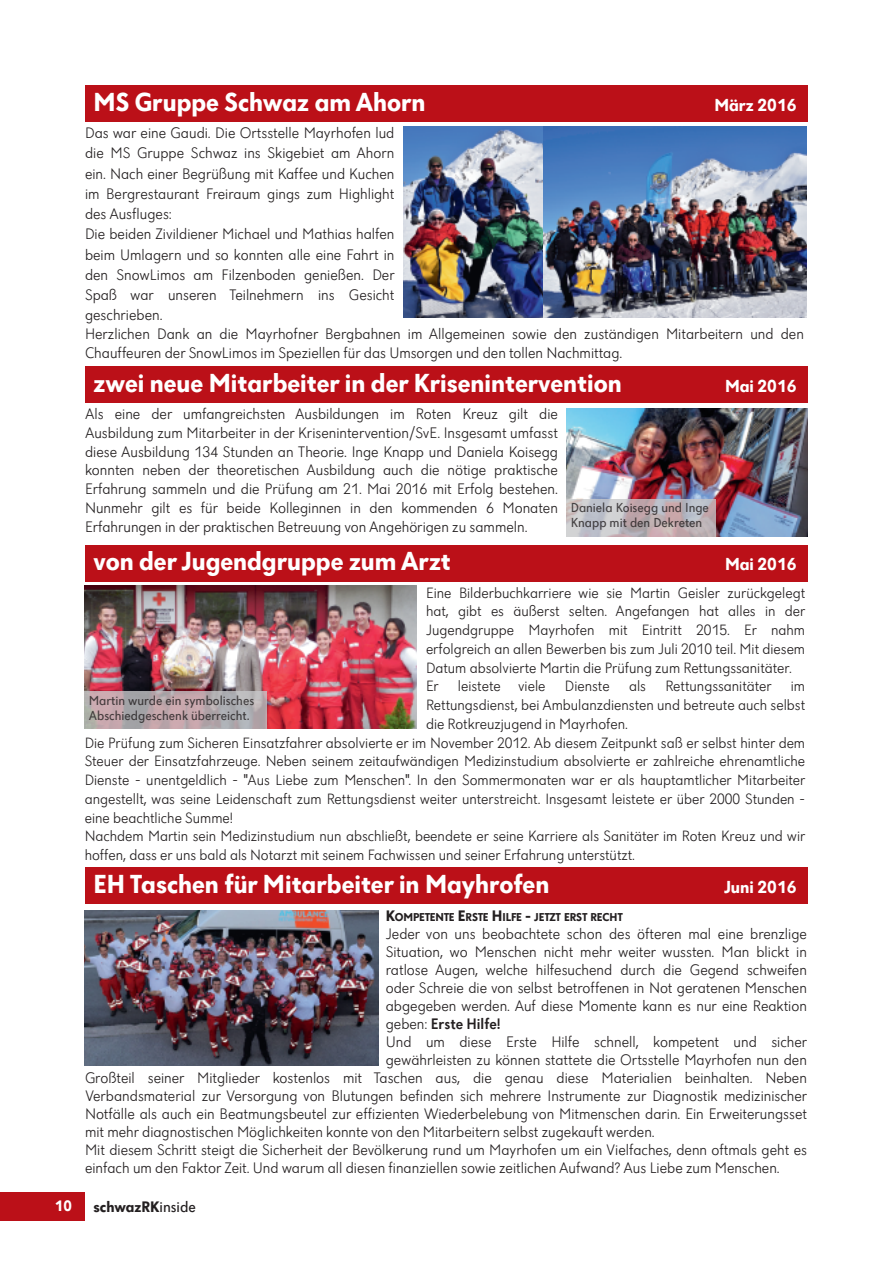
<style>
.page{position:relative;width:893px;height:1263px;background:#fff}
.page>*{position:absolute;margin:0;border:0;box-sizing:border-box;transform-origin:0 0}
.t1{font:700 27px "Dunant";color:#fff}
.t2{font:700 18px "Dunant";color:#fff}
.t3{font:300 15.75px/20.2px "Dunant";color:#231f20}
.t4{font:500 15.75px "Dunant";color:#231f20}
.t5{font:700 15.75px "Dunant";color:#231f20}
.t6{font:700 15.75px "Dunant";color:#fff}
.t7{font:300 15.45px/18.8px "Dunant";color:#231f20}
.t8{font:13.5px/15px "Dunant";color:rgb(35 31 32/.8)}
.t9{font:700 11.85px "Dunant";letter-spacing:-.01em;color:#231f20}
.s1{font-size:15.75px}
.s2{font-weight:300}
.s3{font-weight:400}
</style>
<div class="page">
<div style="left:0;top:1192px;width:85px;height:28px;background:#bb1018"></div>
<div style="left:85px;top:85px;width:723px;height:37px;background:#bb1018"></div>
<img style="left:404px;top:126px;width:139px;height:192px">
<img style="left:543px;top:126px;width:264px;height:192px">
<div style="left:85px;top:366px;width:723px;height:36px;background:#bb1018"></div>
<img style="left:567px;top:408px;width:241px;height:128px">
<div style="left:85px;top:867px;width:723px;height:37px;background:#bb1018"></div>
<img style="left:85px;top:910px;width:293px;height:155px">
<div style="left:85px;top:545px;width:723px;height:36px;background:#bb1018"></div>
<img style="left:85px;top:585px;width:332px;height:144px">
<div style="left:567px;top:499px;width:149px;height:37px;background:#c7c8ca;opacity:.8"></div>
<div style="left:85px;top:691px;width:182px;height:38px;background:#c7c8ca;opacity:.8"></div>
<h1 class="t1" style="left:94px;top:90px;width:334px">MS Gruppe Schwaz am Ahorn</h1>
<p class="t2" style="left:714px;top:97px;width:83px">März 2016</p>
<p class="t3" style="left:85px;top:124px;width:311px">Das war eine Gaudi. Die Ortsstelle Mayrhofen lud die MS Gruppe Schwaz ins Skigebiet am Ahorn ein. Nach einer Begrüßung mit Kaffee und Kuchen im Bergrestaurant Freiraum gings zum Highlight des Ausfluges:<br>Die beiden Zivildiener Michael und Mathias halfen beim Umlagern und so konnten alle eine Fahrt in den SnowLimos am Filzenboden genießen. Der Spaß war unseren Teilnehmern ins Gesicht geschrieben.</p>
<p class="t3" style="left:85px;top:326px;width:720px;line-height:18.8px">Herzlichen Dank an die Mayrhofner Bergbahnen im Allgemeinen sowie den zuständigen Mitarbeitern und den<br>Chauffeuren der SnowLimos im Speziellen für das Umsorgen und den tollen Nachmittag.</p>
<h1 class="t1" style="left:94px;top:371px;width:530px">zwei neue Mitarbeiter in der Krisenintervention</h1>
<p class="t2" style="left:725px;top:378px;width:73px">Mai 2016</p>
<p class="t3" style="left:85px;top:406px;width:474px;line-height:18.8px;text-align:justify">Als eine der umfangreichsten Ausbildungen im Roten Kreuz gilt die Ausbildung zum Mitarbeiter in der Krisenintervention/SvE. Insgesamt umfasst diese Ausbildung 134 Stunden an Theorie. Inge Knapp und Daniela Koisegg konnten neben der theoretischen Ausbildung auch die nötige praktische Erfahrung sammeln und die Prüfung am 21. Mai 2016 mit Erfolg bestehen.<br>Nunmehr gilt es für beide Kolleginnen in den kommenden 6 Monaten Erfahrungen in der praktischen Betreuung von Angehörigen zu sammeln.</p>
<p class="t8" style="left:571px;top:501px;width:140px">Daniela Koisegg und Inge<br>Knapp mit den Dekreten</p>
<h1 class="t1" style="left:94px;top:550px;width:359px">von derJugendgruppe zum Arzt</h1>
<p class="t2" style="left:725px;top:557px;width:73px">Mai 2016</p>
<p class="t7" style="left:426px;top:584px;width:381px">Eine Bilderbuchkarriere wie sie Martin Geisler zurückgelegt hat, gibt es äußerst selten. Angefangen hat alles in der Jugendgruppe Mayrhofen mit Eintritt 2015. Er nahm erfolgreich an allen Bewerben bis zum Juli 2010 teil. Mit diesem Datum absolvierte Martin die Prüfung zum Rettungssanitäter.<br>Er leistete viele</p>
<p class="t7" style="left:565px;top:678px;width:46px">Dienste</p>
<p class="t7" style="left:629px;top:678px;width:18px">als</p>
<p class="t7" style="left:665px;top:678px;width:141px">Rettungssanitäter im</p>
<p class="t7" style="left:426px;top:697px;width:381px">Rettungsdienst, bei Ambulanzdiensten und betreute auch selbst</p>
<p class="t7" style="left:426px;top:715px;width:203px">die Rotkreuzjugend in Mayrhofen.</p>
<p class="t7" style="left:85px;top:734px;width:722px">Die Prüfung zum Sicheren Einsatzfahrer absolvierte er im November 2012. Ab diesem Zeitpunkt saß er selbst hinter dem</p>
<p class="t7" style="left:85px;top:753px;width:722px">Steuer der Einsatzfahrzeuge. Neben seinem zeitaufwändigen Medizinstudium absolvierte er zahlreiche ehrenamtliche</p>
<p class="t7" style="left:85px;top:772px;width:722px">Dienste - unentgeldlich - "Aus Liebe zum Menschen". In den Sommermonaten war er als hauptamtlicher Mitarbeiter</p>
<p class="t7" style="left:85px;top:790px;width:722px">angestellt, was seine Leidenschaft zum Rettungsdienst weiter unterstreicht. Insgesamt leistete er über 2000 Stunden -</p>
<p class="t7" style="left:85px;top:809px;width:150px">eine beachtliche Summe!</p>
<p class="t7" style="left:85px;top:828px;width:722px">Nachdem Martin sein Medizinstudium nun abschließt, beendete er seine Karriere als Sanitäter im Roten Kreuz und wir</p>
<p class="t7" style="left:85px;top:847px;width:552px">hoffen, dass er uns bald als Notarzt mit seinem Fachwissen und seiner Erfahrung unterstützt.</p>
<p class="t8" style="left:89px;top:694px;width:167px">Martin wurde ein symbolisches<br>Abschiedgeschenk überreicht.</p>
<h1 class="t1" style="left:94px;top:873px;width:457px">EH Taschen für Mitarbeiter in Mayhrofen</h1>
<p class="t2" style="left:724px;top:880px;width:74px">Juni 2016</p>
<p class="t9" style="left:386px;top:912px;width:239px"><span class="s1">K</span>OMPETENTE <span class="s1">E</span>RSTE <span class="s1">H</span>ILFE <span class="s1">-</span> JETZT ERST RECHT</p>
<p class="t3" style="left:386px;top:925px;width:423px">Jeder von uns beobachtete schon des öfteren mal eine brenzlige</p>
<p class="t3" style="left:386px;top:943px;width:423px">Situation, wo Menschen nicht mehr weiter wussten. Man blickt in</p>
<p class="t3" style="left:386px;top:961px;width:423px">ratlose Augen, welche hilfesuchend durch die Gegend schweifen</p>
<p class="t3" style="left:386px;top:979px;width:423px">oder Schreie die von selbst betroffenen in Not geratenen Menschen</p>
<p class="t3" style="left:386px;top:997px;width:423px">abgegeben werden. Auf diese Momente kann es nur eine Reaktion</p>
<p class="t4" style="left:386px;top:1017px;width:116px"><span class="s2">geben:</span> Erste Hilfe!</p>
<p class="t3" style="left:386px;top:1033px;width:423px">Und um diese Erste Hilfe schnell, kompetent und sicher</p>
<p class="t3" style="left:386px;top:1051px;width:423px">gewährleisten zu können stattete die Ortsstelle Mayrhofen nun den</p>
<p class="t3" style="left:85px;top:1069px;width:723px">Großteil seiner Mitglieder kostenlos mit Taschen aus, die genau diese Materialien beinhalten. Neben</p>
<p class="t3" style="left:85px;top:1087px;width:724px">Verbandsmaterial zur Versorgung von Blutungen befinden sich mehrere Instrumente zur Diagnostik medizinischer</p>
<p class="t3" style="left:85px;top:1105px;width:723px">Notfälle als auch ein Beatmungsbeutel zur effizienten Wiederbelebung von Mitmenschen darin. Ein Erweiterungsset</p>
<p class="t3" style="left:85px;top:1123px;width:571px">mit mehr diagnostischen Möglichkeiten konnte von den Mitarbeitern selbst zugekauft werden.</p>
<p class="t3" style="left:85px;top:1141px;width:723px">Mit diesem Schritt steigt die Sicherheit der Bevölkerung rund um Mayrhofen um ein Vielfaches, denn oftmals geht es</p>
<p class="t3" style="left:85px;top:1159px;width:696px">einfach um den Faktor Zeit. Und warum all diesen finanziellen sowie zeitlichen Aufwand? Aus Liebe zum Menschen.</p>
<p class="t6" style="left:55px;top:1200px;width:19px">10</p>
<p class="t5" style="left:94px;top:1200px;width:104px">schwazRK<span class="s3">inside</span></p>
</div>
